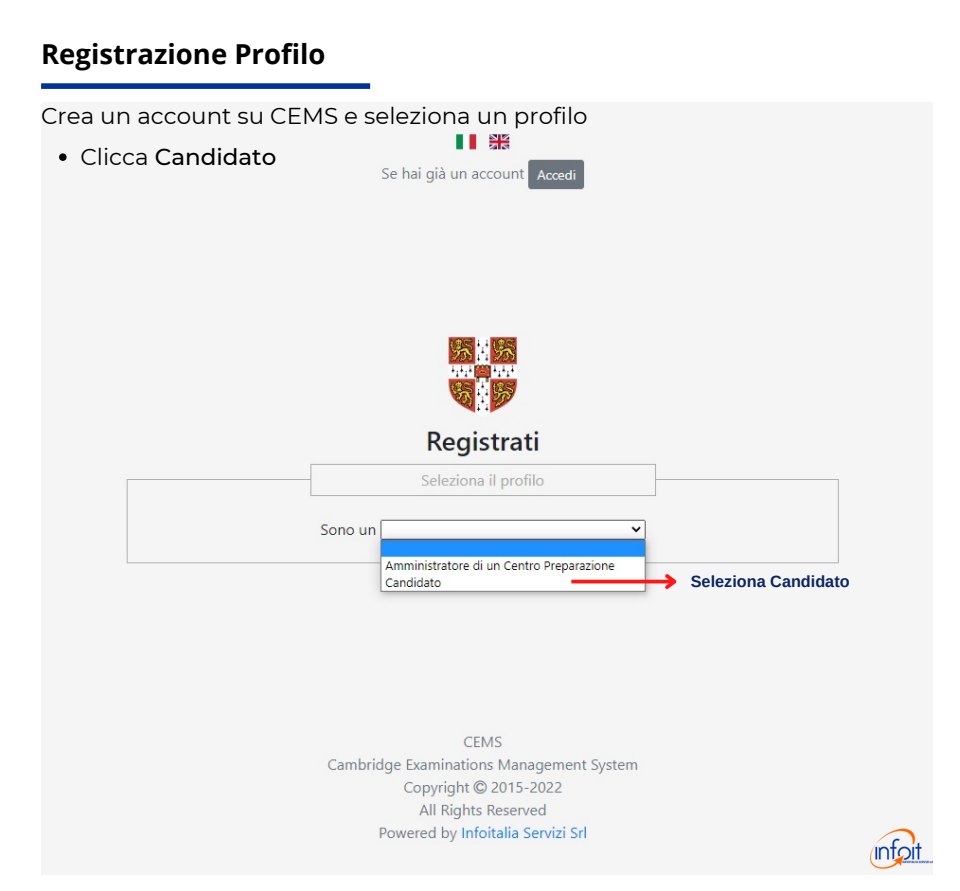
<style>
.page{position:relative;width:960px;height:891px;background:#fff}
.page>*{position:absolute;margin:0;border:0;box-sizing:border-box;transform-origin:0 0}
.t1{font:700 27.5px "Open Sans";color:#000}
.t2{font:23px/40.6px "Montserrat";color:#000}
.t3{font:700 16.25px "Arimo";color:#092662}
.s1{font-weight:500}
</style>
<div class="page">
<div style="left:41px;top:83px;width:329px;height:6px;background:#039"></div>
<img style="left:120px;top:131px;width:751px;height:733px">
<img style="left:871px;top:827px;width:62px;height:43px">
<svg style="left:59px;top:153px;width:8px;height:8px"></svg>
<svg style="left:571px;top:579px;width:91px;height:4px"></svg>
<svg style="left:662px;top:570px;width:19px;height:22px"></svg>
<p class="t1" style="left:41px;top:35px;width:286px">Registrazione Profilo</p>
<p class="t2" style="left:80px;top:95px;width:509px;text-indent:-39px">Crea un account su CEMS e seleziona un profilo<br>Clicca <span class="s1">Candidato</span></p>
<p class="t3" style="left:691px;top:572px;width:160px">Seleziona Candidato</p>
</div>
